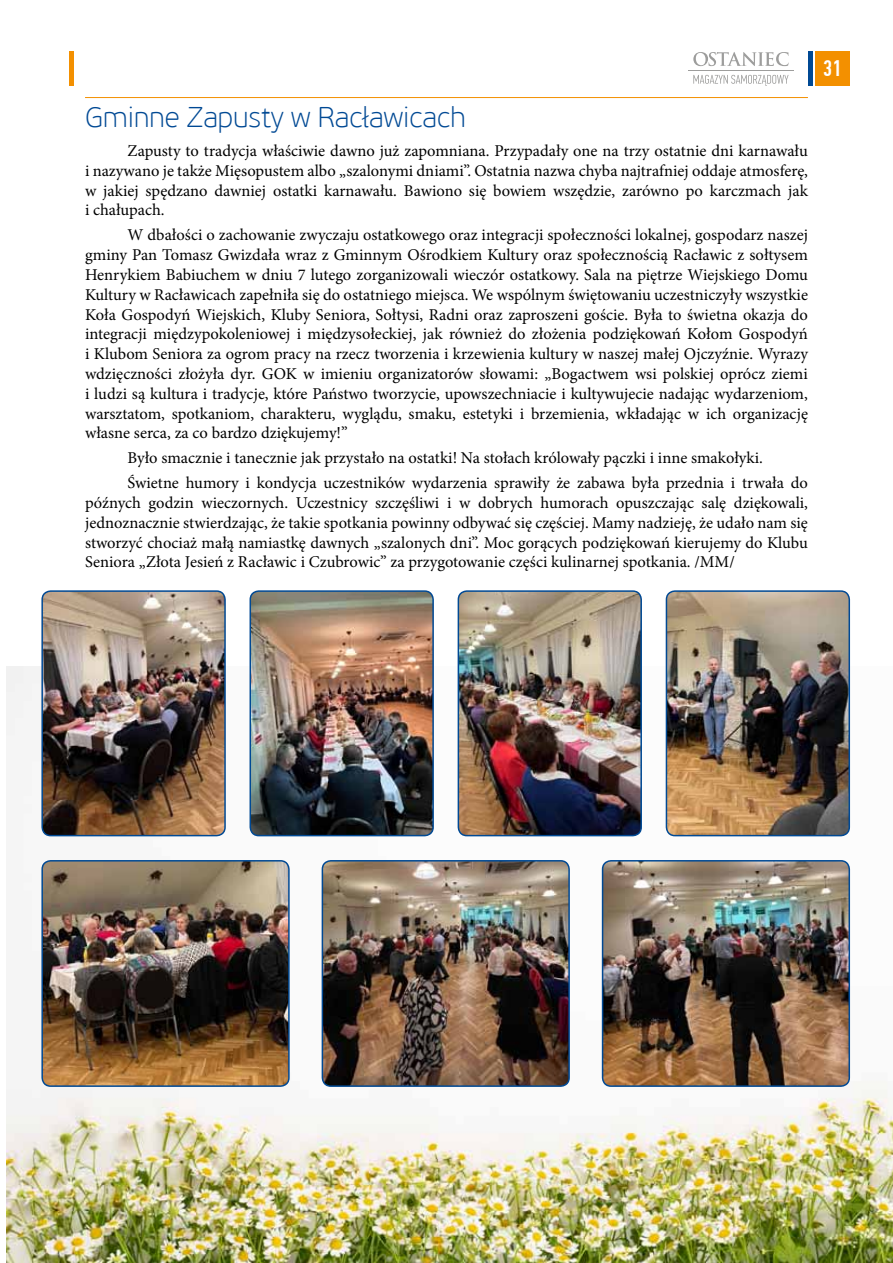
<style>
.page{position:relative;width:893px;height:1263px;background:#fff}
.page>*{position:absolute;margin:0;border:0;box-sizing:border-box;transform-origin:0 0}
.t1{font:100 28.5px "PF Beau Sans Pro";color:#004994}
.t2{font:500 22.5px "PF Din Text Comp Pro";color:#fff}
.t3{font:16.5px/19.8px "Minion Pro";color:#000;text-align:justify}
</style>
<div class="page">
<hr style="left:70px;top:51px;width:4px;height:34px;background:#f39000">
<hr style="left:808px;top:51px;width:4px;height:34px;background:#004994">
<div style="left:815px;top:51px;width:34px;height:34px;background:#f39000"></div>
<svg style="left:693px;top:75px;width:96px;height:11px"></svg>
<svg style="left:693px;top:52px;width:96px;height:14px"></svg>
<hr style="left:689px;top:70px;width:105px;height:1px;background:#9d9d9c">
<img style="left:6px;top:666px;width:887px;height:597px">
<hr style="left:85px;top:97px;width:723px;height:1px;background:#f39000">
<img style="left:42px;top:593px;width:183px;height:243px">
<div style="left:41px;top:590px;width:185px;height:246px;border:2px solid #004994;border-radius:9px"></div>
<img style="left:42px;top:861px;width:247px;height:225px">
<div style="left:41px;top:860px;width:249px;height:227px;border:2px solid #004994;border-radius:9px"></div>
<img style="left:250px;top:591px;width:183px;height:245px">
<div style="left:250px;top:590px;width:184px;height:246px;border:2px solid #004994;border-radius:9px"></div>
<img style="left:322px;top:861px;width:247px;height:225px">
<div style="left:322px;top:860px;width:248px;height:227px;border:2px solid #004994;border-radius:9px"></div>
<img style="left:458px;top:591px;width:183px;height:245px">
<div style="left:458px;top:590px;width:184px;height:246px;border:2px solid #004994;border-radius:9px"></div>
<img style="left:603px;top:861px;width:246px;height:225px">
<div style="left:602px;top:860px;width:248px;height:227px;border:2px solid #004994;border-radius:9px"></div>
<img style="left:666px;top:591px;width:183px;height:245px">
<div style="left:666px;top:590px;width:184px;height:246px;border:2px solid #004994;border-radius:9px"></div>
<h1 class="t1" style="left:85px;top:101px;width:382px">Gminne Zapusty w Racławicach</h1>
<p class="t3" style="left:85px;top:141px;width:724px;text-indent:43px">Zapusty to tradycja właściwie dawno już zapomniana. Przypadały one na trzy ostatnie dni karnawału i nazywano je także Mięsopustem albo „szalonymi dniami”. Ostatnia nazwa chyba najtrafniej oddaje atmosferę, w jakiej spędzano dawniej ostatki karnawału. Bawiono się bowiem wszędzie, zarówno po karczmach jak i chałupach.</p>
<p class="t3" style="left:85px;top:225px;width:724px;text-indent:43px">W dbałości o zachowanie zwyczaju ostatkowego oraz integracji społeczności lokalnej, gospodarz naszej gminy Pan Tomasz Gwizdała wraz z Gminnym Ośrodkiem Kultury oraz społecznością Racławic z sołtysem Henrykiem Babiuchem w dniu 7 lutego zorganizowali wieczór ostatkowy. Sala na piętrze Wiejskiego Domu Kultury w Racławicach zapełniła się do ostatniego miejsca. We wspólnym świętowaniu uczestniczyły wszystkie Koła Gospodyń Wiejskich, Kluby Seniora, Sołtysi, Radni oraz zaproszeni goście. Była to świetna okazja do integracji międzypokoleniowej i międzysołeckiej, jak również do złożenia podziękowań Kołom Gospodyń i Klubom Seniora za ogrom pracy na rzecz tworzenia i krzewienia kultury w naszej małej Ojczyźnie. Wyrazy wdzięczności złożyła dyr. GOK w imieniu organizatorów słowami: „Bogactwem wsi polskiej oprócz ziemi i ludzi są kultura i tradycje, które Państwo tworzycie, upowszechniacie i kultywujecie nadając wydarzeniom, warsztatom, spotkaniom, charakteru, wyglądu, smaku, estetyki i brzemienia, wkładając w ich organizację własne serca, za co bardzo dziękujemy!”</p>
<p class="t3" style="left:128px;top:446px;width:682px;line-height:24.9px">Było smacznie i tanecznie jak przystało na ostatki! Na stołach królowały pączki i inne smakołyki.<br>Świetne humory i kondycja uczestników wydarzenia sprawiły że zabawa była przednia i trwała do</p>
<p class="t3" style="left:85px;top:493px;width:724px">późnych godzin wieczornych. Uczestnicy szczęśliwi i w dobrych humorach opuszczając salę dziękowali, jednoznacznie stwierdzając, że takie spotkania powinny odbywać się częściej. Mamy nadzieję, że udało nam się stworzyć chociaż małą namiastkę dawnych „szalonych dni”. Moc gorących podziękowań kierujemy do Klubu Seniora „Złota Jesień z Racławic i Czubrowic” za przygotowanie części kulinarnej spotkania. /MM/</p>
<h2 class="t2" style="left:823px;top:55px;width:20px">31</h2>
</div>
